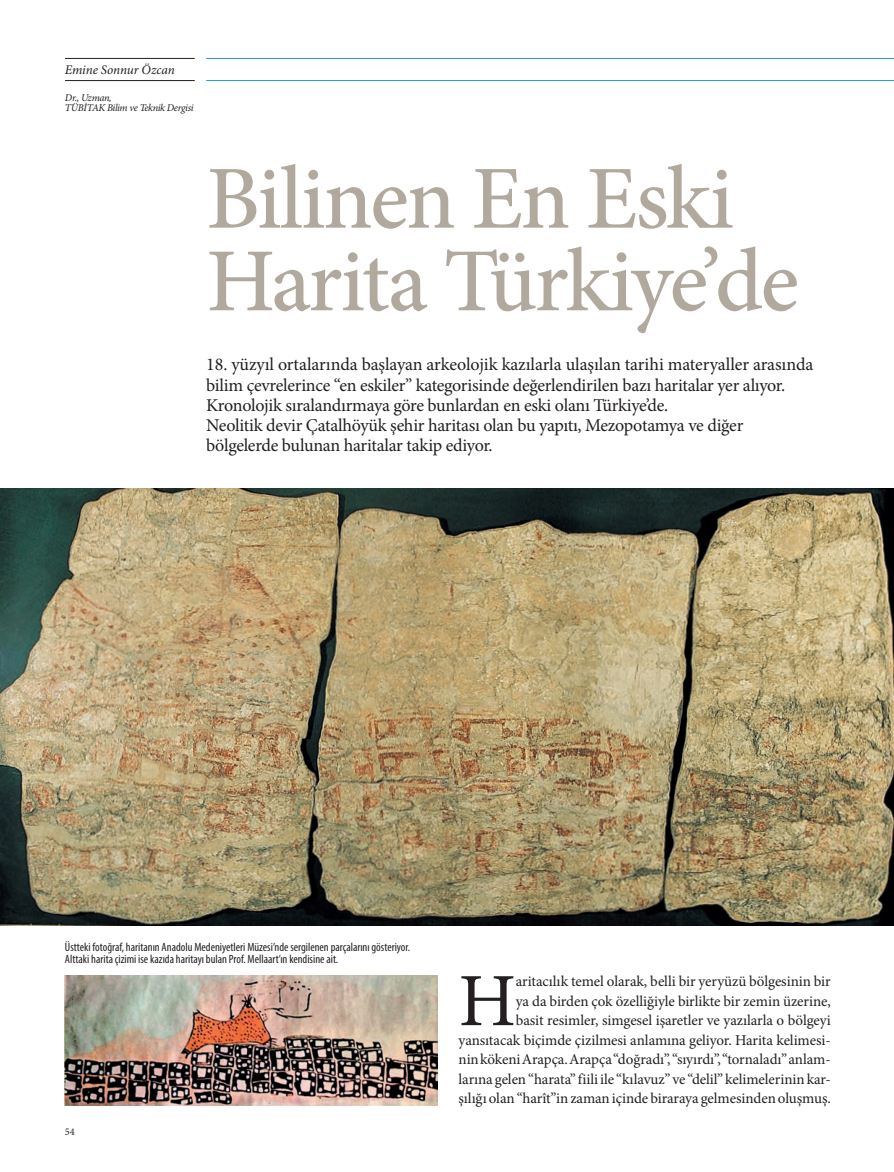
<style>
.page{position:relative;width:894px;height:1172px;background:#fff}
.page>*{position:absolute;margin:0;border:0;box-sizing:border-box;transform-origin:0 0}
.t1{font:500 90px/82.5px "Minion Pro";letter-spacing:-.025em;color:#b1a99d}
.t2{font:75.15px "Minion Pro";color:#231f20}
.t3{font:18px/20.2px "Minion Pro";letter-spacing:-.015em;color:#231f20}
.t4{font:15px/19.5px "Minion Pro";letter-spacing:-.005em;color:#231f20;text-align:right}
.t5{font:italic 13.2px "Minion Pro";letter-spacing:-.015em;color:#231f20}
.t6{font:condensed 12px/12px "Myriad Pro";color:#231f20}
.t7{font:italic 10.35px/10.4px "Minion Pro";letter-spacing:-.035em;color:#231f20}
.t8{font:10.35px "Minion Pro";color:#231f20}
</style>
<div class="page">
<img style="left:0;top:488px;width:893px;height:437px">
<img style="left:65px;top:975px;width:372px;height:129px">
<hr style="left:206px;top:80px;width:687px;height:1px;background:#1d99d6">
<hr style="left:206px;top:58px;width:687px;height:1px;background:#1d99d6">
<hr style="left:65px;top:80px;width:130px;height:1px;background:#231f20">
<hr style="left:65px;top:58px;width:130px;height:1px;background:#231f20">
<p class="t5" style="left:65px;top:61px;width:111px">Emine Sonnur Özcan</p>
<p class="t7" style="left:65px;top:92px;width:130px">Dr., Uzman,<br>TÜBİTAK Bilim ve Teknik Dergisi</p>
<h1 class="t1" style="left:206px;top:158px;width:594px">Bilinen En Eski<br>Harita Türkiye’de</h1>
<p class="t3" style="left:206px;top:354px;width:608px">18. yüzyıl ortalarında başlayan arkeolojik kazılarla ulaşılan tarihi materyaller arasında bilim çevrelerince “en eskiler” kategorisinde değerlendirilen bazı haritalar yer alıyor.<br>Kronolojik sıralandırmaya göre bunlardan en eski olanı Türkiye’de.<br>Neolitik devir Çatalhöyük şehir haritası olan bu yapıtı, Mezopotamya ve diğer bölgelerde bulunan haritalar takip ediyor.</p>
<p class="t6" style="left:65px;top:940px;width:346px">Üstteki fotoğraf, haritanın Anadolu Medeniyetleri Müzesi’nde sergilenen parçalarını gösteriyor.<br>Alttaki harita çizimi ise kazıda haritayı bulan Prof. Mellaart’ın kendisine ait.</p>
<p class="t8" style="left:65px;top:1124px;width:11px">54</p>
<p class="t4" style="left:458px;top:971px;width:374px">aritacılık temel olarak, belli bir yeryüzü bölgesinin bir<br>ya da birden çok özelliğiyle birlikte bir zemin üzerine,<br>basit resimler, simgesel işaretler ve yazılarla o bölgeyi yansıtacak biçimde çizilmesi anlamına geliyor. Harita kelimesi&shy;nin kökeni Arapça. Arapça “doğradı”, “sıyırdı”, “tornaladı” anlam&shy;larına gelen “harata” fiili ile “kılavuz” ve “delil” kelimelerinin kar&shy;şılığı olan “harît”in zaman içinde biraraya gelmesinden oluşmuş.</p>
<h2 class="t2" style="left:458px;top:950px;width:59px">H</h2>
</div>
